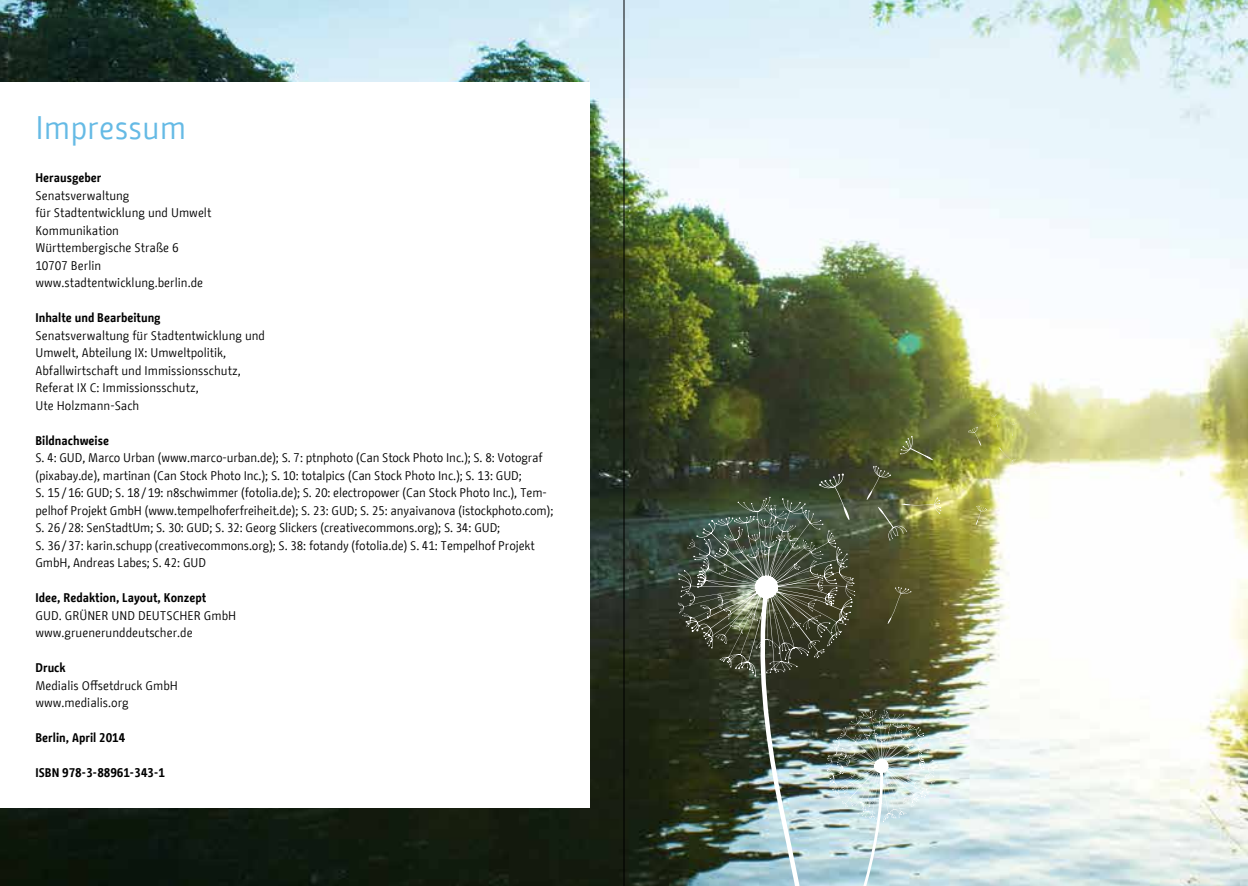
<style>
.page{position:relative;width:1248px;height:886px;background:#fff}
.page>*{position:absolute;margin:0;border:0;box-sizing:border-box;transform-origin:0 0}
._02_01_Innen_Übersch{font:32.5px "BMF Change";color:#65bae5}
._02_03_Innen_Fließte{font:12.5px/17.5px "BMF Change";letter-spacing:-.01em;color:#000}
._02_03_Innen_Fließte-2{font:700 12.5px "BMF Change";color:#000}
</style>
<div class="page">
<img style="left:0;top:0;width:1247px;height:886px">
<svg style="left:990px;top:413px;width:8px;height:15px"></svg>
<svg style="left:1009px;top:422px;width:7px;height:14px"></svg>
<svg style="left:1027px;top:410px;width:9px;height:5px"></svg>
<svg style="left:887px;top:587px;width:24px;height:37px"></svg>
<svg style="left:999px;top:448px;width:16px;height:16px"></svg>
<svg style="left:978px;top:440px;width:3px;height:6px"></svg>
<svg style="left:974px;top:432px;width:5px;height:10px"></svg>
<svg style="left:967px;top:427px;width:11px;height:6px"></svg>
<svg style="left:834px;top:486px;width:11px;height:24px"></svg>
<svg style="left:818px;top:473px;width:26px;height:16px"></svg>
<svg style="left:870px;top:476px;width:9px;height:17px"></svg>
<svg style="left:872px;top:466px;width:19px;height:13px"></svg>
<svg style="left:975px;top:506px;width:12px;height:19px"></svg>
<img style="left:866px;top:490px;width:75px;height:51px">
<svg style="left:899px;top:436px;width:34px;height:24px"></svg>
<div style="left:0;top:82px;width:589px;height:726px;background:#fff"></div>
<img style="left:677px;top:497px;width:178px;height:389px">
<img style="left:819px;top:710px;width:117px;height:176px">
<hr style="left:623px;top:0;width:1px;height:886px;background:#000">
<p class="_02_01_Innen_Übersch" style="left:35px;top:104px;width:152px">Impressum</p>
<p class="_02_03_Innen_Fließte-2" style="left:35px;top:169px;width:68px">Herausgeber</p>
<p class="_02_03_Innen_Fließte" style="left:35px;top:187px;width:95px">Senatsverwaltung</p>
<p class="_02_03_Innen_Fließte" style="left:35px;top:204px;width:177px">für Stadtentwicklung und Umwelt</p>
<p class="_02_03_Innen_Fließte" style="left:35px;top:222px;width:85px">Kommunikation</p>
<p class="_02_03_Innen_Fließte" style="left:35px;top:239px;width:144px">Württembergische Straße 6</p>
<p class="_02_03_Innen_Fließte" style="left:35px;top:257px;width:67px">10707 Berlin</p>
<p class="_02_03_Innen_Fließte" style="left:35px;top:274px;width:169px">www.stadtentwicklung.berlin.de</p>
<p class="_02_03_Innen_Fließte-2" style="left:35px;top:309px;width:127px">Inhalte und Bearbeitung</p>
<p class="_02_03_Innen_Fließte" style="left:35px;top:327px;width:231px">Senatsverwaltung für Stadtentwicklung und</p>
<p class="_02_03_Innen_Fließte" style="left:35px;top:344px;width:207px">Umwelt, Abteilung IX: Umweltpolitik,<br>Abfallwirtschaft und Immissionsschutz,</p>
<p class="_02_03_Innen_Fließte" style="left:35px;top:379px;width:165px">Referat IX C: Immissionsschutz,</p>
<p class="_02_03_Innen_Fließte" style="left:35px;top:397px;width:105px">Ute Holzmann-Sach</p>
<p class="_02_03_Innen_Fließte-2" style="left:35px;top:431px;width:75px">Bildnachweise</p>
<p class="_02_03_Innen_Fließte" style="left:35px;top:449px;width:508px">S. 4: GUD, Marco Urban (www.marco-urban.de); S. 7: ptnphoto (Can Stock Photo Inc.); S. 8: Votograf (pixabay.de), martinan (Can Stock Photo Inc.); S. 10: totalpics (Can Stock Photo Inc.); S. 13: GUD;</p>
<p class="_02_03_Innen_Fließte" style="left:35px;top:484px;width:519px">S. 15/16: GUD; S. 18/19: n8schwimmer (fotolia.de); S. 20: electropower (Can Stock Photo Inc.), Tem&shy;pelhof Projekt GmbH (www.tempelhoferfreiheit.de); S. 23: GUD; S. 25: anyaivanova (istockphoto.com);</p>
<p class="_02_03_Innen_Fließte" style="left:35px;top:519px;width:466px">S. 26/28: SenStadtUm; S. 30: GUD; S. 32: Georg Slickers (creativecommons.org); S. 34: GUD;</p>
<p class="_02_03_Innen_Fließte" style="left:35px;top:537px;width:501px">S. 36/37: karin.schupp (creativecommons.org); S. 38: fotandy (fotolia.de) S. 41: Tempelhof Projekt<br>GmbH, Andreas Labes; S. 42: GUD</p>
<p class="_02_03_Innen_Fließte-2" style="left:35px;top:589px;width:172px">Idee, Redaktion, Layout, Konzept</p>
<p class="_02_03_Innen_Fließte" style="left:35px;top:607px;width:202px">GUD. GRÜNER UND DEUTSCHER GmbH</p>
<p class="_02_03_Innen_Fließte" style="left:35px;top:624px;width:159px">www.gruenerunddeutscher.de</p>
<p class="_02_03_Innen_Fließte-2" style="left:35px;top:659px;width:32px">Druck</p>
<p class="_02_03_Innen_Fließte" style="left:35px;top:677px;width:144px">Medialis Offsetdruck GmbH</p>
<p class="_02_03_Innen_Fließte" style="left:35px;top:694px;width:95px">www.medialis.org</p>
<p class="_02_03_Innen_Fließte-2" style="left:35px;top:729px;width:91px">Berlin, April 2014</p>
<p class="_02_03_Innen_Fließte-2" style="left:35px;top:764px;width:131px">ISBN 978-3-88961-343-1</p>
</div>
